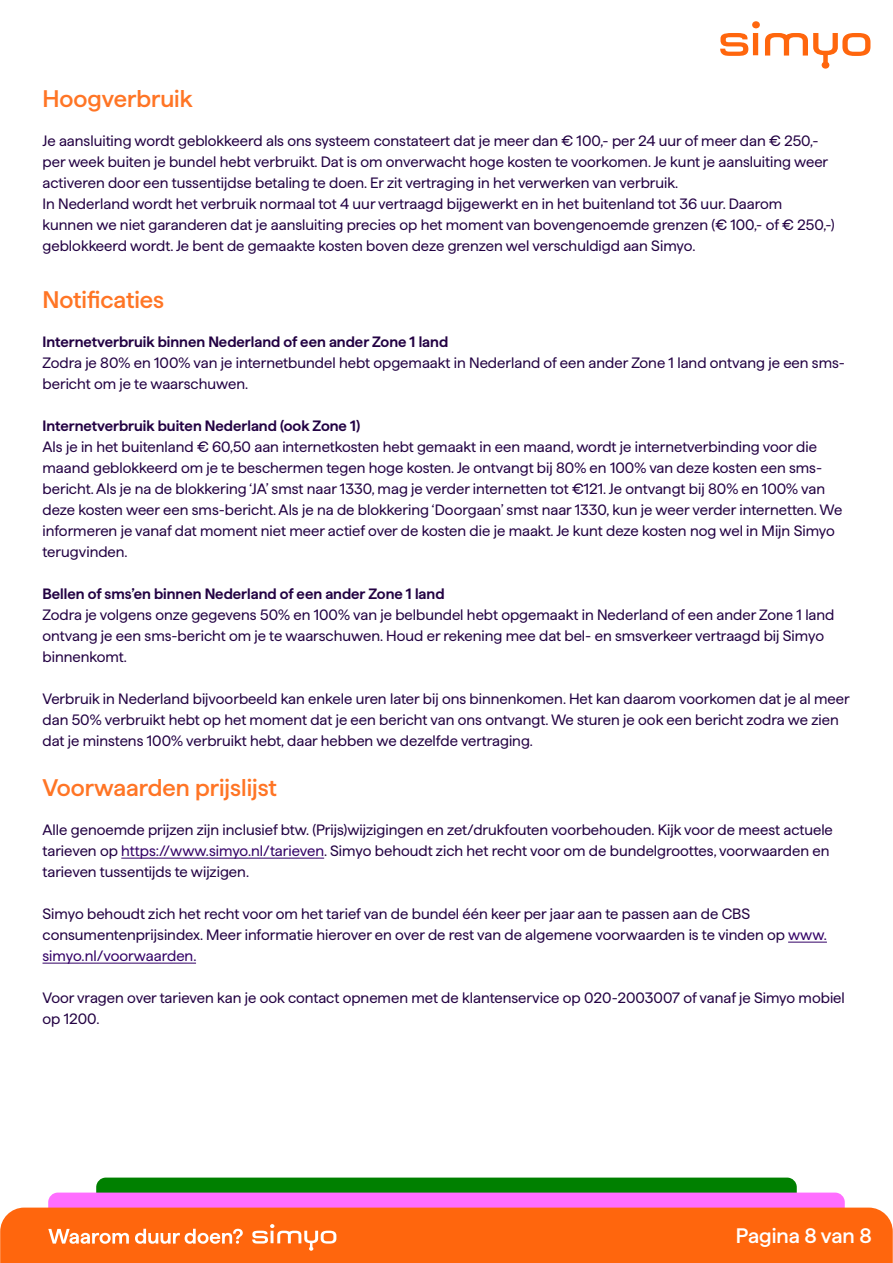
<style>
.page{position:relative;width:893px;height:1263px;background:#fff}
.page>*{position:absolute;margin:0;border:0;box-sizing:border-box;transform-origin:0 0}
.t1{font:500 24px "Haffer";color:#ff7525}
.t2{font:500 21px "Haffer";color:#fff}
.t3{font:15px/21px "Haffer";color:#230243}
.t4{font:600 15px "Haffer";color:#230243}
.s1{color:#306}
</style>
<div class="page">
<div style="left:0;top:1207px;width:893px;height:56px;background:#ff660d"></div>
<svg style="left:48px;top:1177px;width:797px;height:74px;background:#d1754a"></svg>
<svg style="left:720px;top:21px;width:150px;height:48px"></svg>
<hr style="left:121px;top:858px;width:203px;height:1px;background:#306">
<hr style="left:788px;top:942px;width:39px;height:1px;background:#306">
<hr style="left:43px;top:963px;width:153px;height:1px;background:#306">
<h1 class="t1" style="left:43px;top:81px;width:152px">Hoogverbruik</h1>
<p class="t3" style="left:43px;top:129px;width:794px">Je aansluiting wordt geblokkeerd als ons systeem constateert dat je meer dan € 100,- per 24 uur of meer dan € 250,- per week buiten je bundel hebt verbruikt. Dat is om onverwacht hoge kosten te voorkomen. Je kunt je aansluiting weer activeren door een tussentijdse betaling te doen. Er zit vertraging in het verwerken van verbruik.<br>In Nederland wordt het verbruik normaal tot 4 uur vertraagd bijgewerkt en in het buitenland tot 36 uur. Daarom kunnen we niet garanderen dat je aansluiting precies op het moment van bovengenoemde grenzen (€ 100,- of € 250,-) geblokkeerd wordt. Je bent de gemaakte kosten boven deze grenzen wel verschuldigd aan Simyo.</p>
<h1 class="t1" style="left:43px;top:282px;width:123px">Notificaties</h1>
<p class="t4" style="left:43px;top:331px;width:407px">Internetverbruik binnen Nederland of een ander Zone 1 land</p>
<p class="t3" style="left:43px;top:351px;width:804px">Zodra je 80% en 100% van je internetbundel hebt opgemaakt in Nederland of een ander Zone 1 land ontvang je een sms&shy;bericht om je te waarschuwen.</p>
<p class="t4" style="left:43px;top:415px;width:319px">Internetverbruik buiten Nederland (ook Zone 1)</p>
<p class="t3" style="left:43px;top:435px;width:801px">Als je in het buitenland € 60,50 aan internetkosten hebt gemaakt in een maand, wordt je internetverbinding voor die maand geblokkeerd om je te beschermen tegen hoge kosten. Je ontvangt bij 80% en 100% van deze kosten een sms&shy;bericht. Als je na de blokkering ‘JA’ smst naar 1330, mag je verder internetten tot €121. Je ontvangt bij 80% en 100% van deze kosten weer een sms-bericht. Als je na de blokkering ‘Doorgaan’ smst naar 1330, kun je weer verder internetten. We informeren je vanaf dat moment niet meer actief over de kosten die je maakt. Je kunt deze kosten nog wel in Mijn Simyo terugvinden.</p>
<p class="t4" style="left:43px;top:583px;width:403px">Bellen of sms’en binnen Nederland of een ander Zone 1 land</p>
<p class="t3" style="left:43px;top:603px;width:793px">Zodra je volgens onze gegevens 50% en 100% van je belbundel hebt opgemaakt in Nederland of een ander Zone 1 land ontvang je een sms-bericht om je te waarschuwen. Houd er rekening mee dat bel- en smsverkeer vertraagd bij Simyo binnenkomt.</p>
<p class="t3" style="left:43px;top:687px;width:808px">Verbruik in Nederland bijvoorbeeld kan enkele uren later bij ons binnenkomen. Het kan daarom voorkomen dat je al meer dan 50% verbruikt hebt op het moment dat je een bericht van ons ontvangt. We sturen je ook een bericht zodra we zien dat je minstens 100% verbruikt hebt, daar hebben we dezelfde vertraging.</p>
<h1 class="t1" style="left:43px;top:770px;width:236px">Voorwaarden prijslijst</h1>
<p class="t3" style="left:43px;top:818px;width:792px">Alle genoemde prijzen zijn inclusief btw. (Prijs)wijzigingen en zet/drukfouten voorbehouden. Kijk voor de meest actuele tarieven op <span class="s1">https://www.simyo.nl/tarieven</span>. Simyo behoudt zich het recht voor om de bundelgroottes, voorwaarden en tarieven tussentijds te wijzigen.</p>
<p class="t3" style="left:43px;top:902px;width:786px">Simyo behoudt zich het recht voor om het tarief van de bundel één keer per jaar aan te passen aan de CBS consumentenprijsindex. Meer informatie hierover en over de rest van de algemene voorwaarden is te vinden op <span class="s1">www. simyo.nl/voorwaarden.</span></p>
<p class="t3" style="left:43px;top:986px;width:804px">Voor vragen over tarieven kan je ook contact opnemen met de klantenservice op 020-2003007 of vanaf je Simyo mobiel op 1200.</p>
<h2 class="t2" style="left:736px;top:1220px;width:137px">Pagina 8 van 8</h2>
</div>
